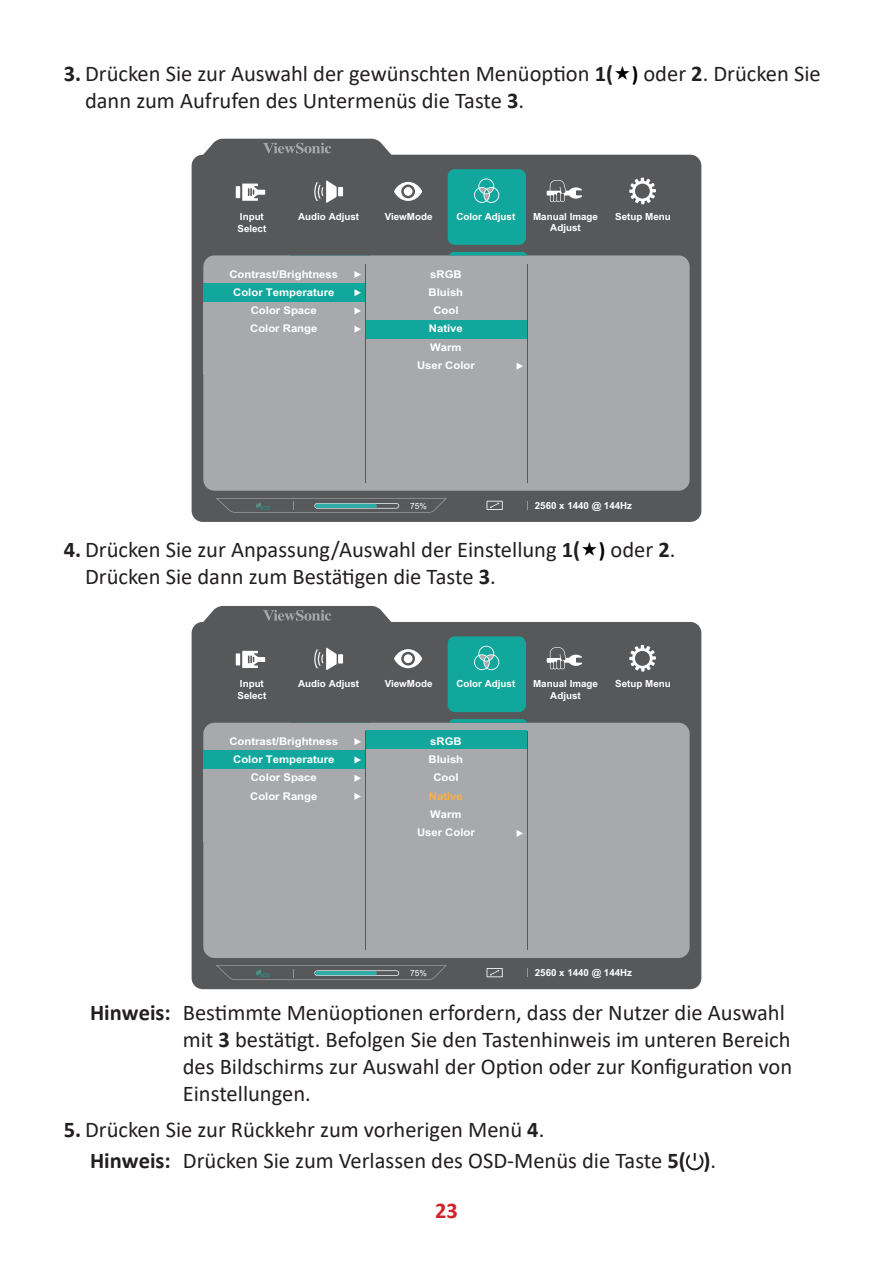
<style>
.page{position:relative;width:893px;height:1263px;background:#fff}
.page>*{position:absolute;margin:0;border:0;box-sizing:border-box;transform-origin:0 0}
.t1{font:22.5px/27px "Calibri";color:#231f20}
.t2{font:700 22.5px "Calibri";color:#d1232a}
.t3{font:700 10.65px/18.3px "Arial";color:#fff;text-align:center;scale:1.06 1}
.t4{font:700 10.65px "Arial";color:#fbb041;scale:1.06 1}
.t5{font:700 9.75px/11.7px "Arial";color:#fff}
.t6{font:8.4px "Arial";color:#fff}
.s1{font-weight:700}
.s2{font-weight:700;font-size:21px;color:#000}
</style>
<div class="page">
<div style="left:192px;top:155px;width:509px;height:367px;background:#57585a;border-radius:11px"></div>
<div style="left:203px;top:255px;width:487px;height:236px;background:#a8a9ad;border-radius:11px"></div>
<div style="left:448px;top:169px;width:78px;height:76px;background:#12a79d;border-radius:7px"></div>
<svg style="left:354px;top:326px;width:7px;height:7px"></svg>
<svg style="left:354px;top:271px;width:7px;height:7px"></svg>
<div style="left:366px;top:320px;width:161px;height:18px;background:#12a79d"></div>
<hr style="left:527px;top:264px;width:1px;height:219px;background:#57585a">
<hr style="left:365px;top:264px;width:1px;height:219px;background:#57585a">
<svg style="left:487px;top:501px;width:16px;height:9px"></svg>
<svg style="left:216px;top:498px;width:231px;height:15px"></svg>
<svg style="left:198px;top:139px;width:198px;height:17px"></svg>
<svg style="left:290px;top:255px;width:80px;height:1px"></svg>
<svg style="left:449px;top:252px;width:78px;height:3px"></svg>
<svg style="left:517px;top:363px;width:6px;height:7px"></svg>
<svg style="left:629px;top:178px;width:27px;height:26px"></svg>
<svg style="left:394px;top:182px;width:28px;height:19px"></svg>
<div style="left:404px;top:187px;width:8px;height:9px;background:#fff;border-radius:50%"></div>
<svg style="left:547px;top:180px;width:35px;height:22px"></svg>
<hr style="left:236px;top:186px;width:4px;height:12px;background:#fff">
<svg style="left:242px;top:184px;width:23px;height:17px"></svg>
<div style="left:338px;top:187px;width:5px;height:9px;background:#fff"></div>
<svg style="left:314px;top:180px;width:23px;height:23px"></svg>
<svg style="left:474px;top:178px;width:25px;height:25px"></svg>
<svg style="left:354px;top:307px;width:7px;height:7px"></svg>
<div style="left:203px;top:284px;width:162px;height:18px;background:#12a79d"></div>
<svg style="left:354px;top:289px;width:7px;height:7px"></svg>
<div style="left:192px;top:622px;width:509px;height:367px;background:#57585a;border-radius:11px"></div>
<div style="left:203px;top:723px;width:487px;height:235px;background:#a8a9ad;border-radius:11px"></div>
<div style="left:448px;top:636px;width:78px;height:76px;background:#12a79d;border-radius:7px"></div>
<svg style="left:354px;top:793px;width:7px;height:7px"></svg>
<svg style="left:354px;top:738px;width:7px;height:7px"></svg>
<div style="left:366px;top:731px;width:161px;height:18px;background:#12a79d"></div>
<hr style="left:527px;top:731px;width:1px;height:219px;background:#57585a">
<hr style="left:365px;top:731px;width:1px;height:219px;background:#57585a">
<svg style="left:487px;top:968px;width:16px;height:9px"></svg>
<svg style="left:216px;top:965px;width:231px;height:15px"></svg>
<svg style="left:198px;top:606px;width:194px;height:17px"></svg>
<svg style="left:290px;top:722px;width:80px;height:1px"></svg>
<svg style="left:448px;top:719px;width:80px;height:4px"></svg>
<svg style="left:517px;top:830px;width:6px;height:7px"></svg>
<svg style="left:629px;top:645px;width:27px;height:26px"></svg>
<svg style="left:394px;top:649px;width:28px;height:19px"></svg>
<div style="left:404px;top:654px;width:8px;height:9px;background:#fff;border-radius:50%"></div>
<svg style="left:547px;top:647px;width:35px;height:22px"></svg>
<hr style="left:236px;top:653px;width:4px;height:12px;background:#fff">
<svg style="left:242px;top:651px;width:23px;height:17px"></svg>
<div style="left:338px;top:654px;width:5px;height:9px;background:#fff"></div>
<svg style="left:314px;top:647px;width:23px;height:23px"></svg>
<svg style="left:474px;top:646px;width:25px;height:24px"></svg>
<svg style="left:354px;top:775px;width:7px;height:7px"></svg>
<div style="left:203px;top:751px;width:162px;height:18px;background:#12a79d"></div>
<svg style="left:354px;top:756px;width:7px;height:7px"></svg>
<svg style="left:686px;top:1153px;width:17px;height:17px"></svg>
<p class="t1" style="left:85px;top:59px;width:737px;text-indent:-21px"><span class="s1">3.</span> Drücken Sie zur Auswahl der gewünschten Menüoption <span class="s1">1(</span> <span class="s2">)</span> oder <span class="s1">2</span>. Drücken Sie dann zum Aufrufen des Untermenüs die Taste <span class="s1">3</span>.</p>
<p class="t5" style="left:385px;top:211px;width:49px">ViewMode</p>
<p class="t5" style="left:456px;top:211px;width:60px">Color Adjust</p>
<p class="t5" style="left:533px;top:210px;width:66px">Manual Image</p>
<p class="t5" style="left:615px;top:211px;width:57px">Setup Menu</p>
<p class="t5" style="left:550px;top:222px;width:32px">Adjust</p>
<p class="t5" style="left:237px;top:211px;width:30px">Input<br>Select</p>
<p class="t5" style="left:298px;top:211px;width:63px">Audio Adjust</p>
<p class="t3" style="left:229px;top:265px;width:104px">Contrast/Brightness<br>Color Temperature<br>Color Space<br>Color Range</p>
<p class="t3" style="left:417px;top:265px;width:56px">sRGB<br>Bluish<br>Cool<br>Native<br>Warm<br>User Color</p>
<p class="t6" style="left:410px;top:500px;width:18px">75%</p>
<p class="t5" style="left:535px;top:499px;width:99px">2560 x 1440 @ 144Hz</p>
<p class="t1" style="left:85px;top:536px;width:592px;text-indent:-21px"><span class="s1">4.</span> Drücken Sie zur Anpassung/Auswahl der Einstellung <span class="s1">1(</span> <span class="s2">)</span> oder <span class="s1">2</span>.<br>Drücken Sie dann zum Bestätigen die Taste <span class="s1">3</span>.</p>
<p class="t5" style="left:385px;top:678px;width:49px">ViewMode</p>
<p class="t5" style="left:456px;top:678px;width:60px">Color Adjust</p>
<p class="t5" style="left:533px;top:678px;width:66px">Manual Image</p>
<p class="t5" style="left:615px;top:678px;width:57px">Setup Menu</p>
<p class="t5" style="left:550px;top:689px;width:32px">Adjust</p>
<p class="t5" style="left:237px;top:678px;width:30px">Input<br>Select</p>
<p class="t5" style="left:298px;top:678px;width:63px">Audio Adjust</p>
<p class="t3" style="left:229px;top:732px;width:104px">Contrast/Brightness<br>Color Temperature<br>Color Space<br>Color Range</p>
<p class="t3" style="left:429px;top:732px;width:34px">sRGB<br>Bluish<br>Cool</p>
<p class="t4" style="left:429px;top:788px;width:34px">Native</p>
<p class="t3" style="left:417px;top:805px;width:56px">Warm<br>User Color</p>
<p class="t6" style="left:410px;top:967px;width:18px">75%</p>
<p class="t5" style="left:535px;top:967px;width:99px">2560 x 1440 @ 144Hz</p>
<p class="t1" style="left:183px;top:999px;width:611px;text-indent:-93px"><span class="s1">Hinweis:</span> Bestimmte Menüoptionen erfordern, dass der Nutzer die Auswahl mit <span class="s1">3</span> bestätigt. Befolgen Sie den Tastenhinweis im unteren Bereich des Bildschirms zur Auswahl der Option oder zur Konfiguration von Einstellungen.</p>
<p class="t1" style="left:90px;top:1113px;width:628px;line-height:31.2px;text-indent:-26px"><span class="s1">5.</span> Drücken Sie zur Rückkehr zum vorherigen Menü <span class="s1">4</span>.<br><span class="s1">Hinweis:</span> Drücken Sie zum Verlassen des OSD-Menüs die Taste <span class="s1">5( )</span>.</p>
<p class="t2" style="left:435px;top:1194px;width:24px">23</p>
</div>
